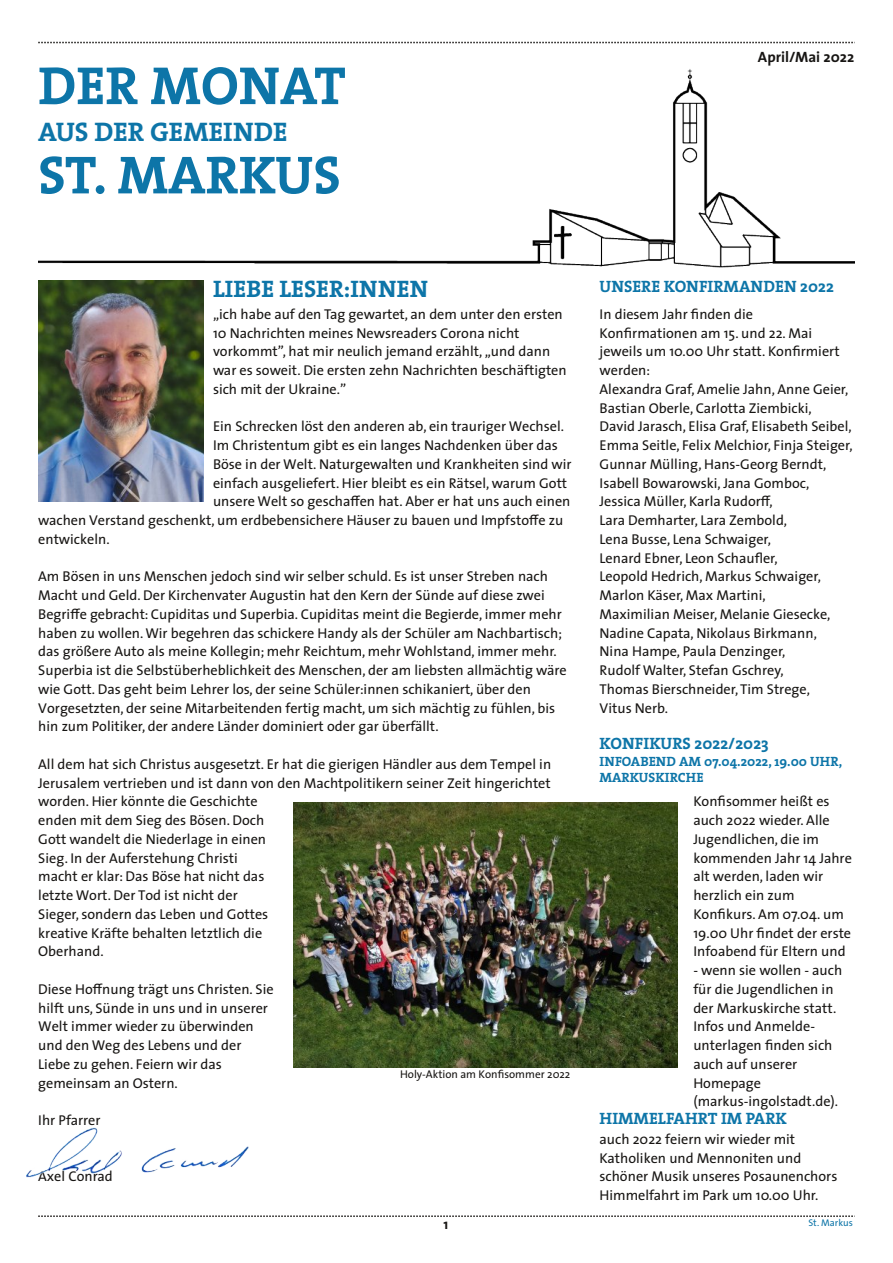
<style>
.page{position:relative;width:893px;height:1263px;background:#fff}
.page>*{position:absolute;margin:0;border:0;box-sizing:border-box;transform-origin:0 0}
.t1{font:700 54px/89.2px "The Serif";color:#0d75a8}
.t2{font:700 27px "The Serif";color:#0d75a8}
.t3{font:700 24px "The Serif";color:#0d75a8}
.t4{font:700 16.5px "The Serif";color:#0d75a8}
.t5{font:700 15px "The Sans";color:#171513}
.t6{font:14.25px/18.8px "The Sans";color:#171513}
.t7{font:700 14.25px "The Sans";color:#171513}
.t8{font:700 13.5px/16.5px "The Serif";letter-spacing:.005em;color:#0d75a8}
.t9{font:11.25px "The Sans";color:#171513}
.t10{font:9.75px "The Sans";color:#0d75a8}
</style>
<div class="page">
<svg style="left:38px;top:42px;width:817px;height:1px"></svg>
<img style="left:38px;top:69px;width:817px;height:199px">
<svg style="left:38px;top:1215px;width:817px;height:2px"></svg>
<img style="left:38px;top:281px;width:166px;height:221px">
<img style="left:27px;top:1127px;width:221px;height:51px">
<img style="left:293px;top:802px;width:385px;height:265px">
<h1 class="t1" style="left:38px;top:46px;width:309px">DER MONAT<br>ST. MARKUS</h1>
<h2 class="t2" style="left:38px;top:121px;width:251px">AUS DER GEMEINDE</h2>
<p class="t5" style="left:758px;top:51px;width:98px">April/Mai 2022</p>
<h3 class="t3" style="left:213px;top:279px;width:216px">LIEBE LESER:INNEN</h3>
<p class="t6" style="left:213px;top:306px;width:355px">„ich habe auf den Tag gewartet, an dem unter den ersten 10 Nachrichten meines Newsreaders Corona nicht vorkommt”, hat mir neulich jemand erzählt, „und dann war es soweit. Die ersten zehn Nachrichten beschäftigten sich mit der Ukraine.”</p>
<p class="t6" style="left:213px;top:418px;width:352px">Ein Schrecken löst den anderen ab, ein trauriger Wechsel.</p>
<p class="t6" style="left:213px;top:437px;width:346px">Im Christentum gibt es ein langes Nachdenken über das</p>
<p class="t6" style="left:213px;top:456px;width:360px">Böse in der Welt. Naturgewalten und Krankheiten sind wir</p>
<p class="t6" style="left:213px;top:475px;width:356px">einfach ausgeliefert. Hier bleibt es ein Rätsel, warum Gott</p>
<p class="t6" style="left:213px;top:493px;width:359px">unsere Welt so geschaffen hat. Aber er hat uns auch einen</p>
<p class="t6" style="left:38px;top:512px;width:527px">wachen Verstand geschenkt, um erdbebensichere Häuser zu bauen und Impfstoffe zu</p>
<p class="t6" style="left:38px;top:531px;width:73px">entwickeln.</p>
<p class="t6" style="left:38px;top:568px;width:530px">Am Bösen in uns Menschen jedoch sind wir selber schuld. Es ist unser Streben nach Macht und Geld. Der Kirchenvater Augustin hat den Kern der Sünde auf diese zwei Begriffe gebracht: Cupiditas und Superbia. Cupiditas meint die Begierde, immer mehr haben zu wollen.Wir begehren das schickere Handy als der Schüler am Nachbartisch; das größere Auto als meine Kollegin; mehr Reichtum, mehr Wohlstand, immer mehr.<br>Superbia ist die Selbstüberheblichkeit des Menschen, der am liebsten allmächtig wäre wie Gott. Das geht beim Lehrer los, der seine Schüler:innen schikaniert, über den Vorgesetzten, der seine Mitarbeitenden fertig macht, um sich mächtig zu fühlen, bis hin zum Politiker, der andere Länder dominiert oder gar überfällt.</p>
<p class="t6" style="left:38px;top:756px;width:514px">All dem hat sich Christus ausgesetzt. Er hat die gierigen Händler aus dem Tempel in Jerusalem vertrieben und ist dann von den Machtpolitikern seiner Zeit hingerichtet worden. Hier könnte die Geschichte<br>enden mit dem Sieg des Bösen. Doch<br>Gott wandelt die Niederlage in einen<br>Sieg. In der Auferstehung Christi<br>macht er klar: Das Böse hat nicht das<br>letzte Wort. Der Tod ist nicht der<br>Sieger, sondern das Leben und Gottes<br>kreative Kräfte behalten letztlich die<br>Oberhand.</p>
<p class="t6" style="left:38px;top:981px;width:237px">Diese Hoffnung trägt uns Christen. Sie hilft uns, Sünde in uns und in unserer<br>Welt immer wieder zu überwinden und den Weg des Lebens und der<br>Liebe zu gehen. Feiern wir das gemeinsam an Ostern.</p>
<p class="t6" style="left:38px;top:1112px;width:64px">Ihr Pfarrer</p>
<p class="t9" style="left:400px;top:1069px;width:172px">Holy-Aktion am Konfisommer 2022</p>
<p class="t6" style="left:38px;top:1168px;width:76px">Axel Conrad</p>
<p class="t7" style="left:443px;top:1218px;width:6px">1</p>
<p class="t4" style="left:600px;top:280px;width:236px">UNSERE KONFIRMANDEN 2022</p>
<p class="t6" style="left:600px;top:306px;width:254px">In diesem Jahr finden die<br>Konfirmationen am 15. und 22. Mai jeweils um 10.00 Uhr statt. Konfirmiert werden:<br>Alexandra Graf, Amelie Jahn, Anne Geier,<br>Bastian Oberle, Carlotta Ziembicki,<br>David Jarasch, Elisa Graf, Elisabeth Seibel,<br>Emma Seitle, Felix Melchior, Finja Steiger,<br>Gunnar Mülling, Hans-Georg Berndt,<br>Isabell Bowarowski, Jana Gomboc,<br>Jessica Müller, Karla Rudorff,<br>Lara Demharter, Lara Zembold,<br>Lena Busse, Lena Schwaiger,<br>Lenard Ebner, Leon Schaufler,<br>Leopold Hedrich, Markus Schwaiger,<br>Marlon Käser, Max Martini,<br>Maximilian Meiser, Melanie Giesecke,<br>Nadine Capata, Nikolaus Birkmann,<br>Nina Hampe, Paula Denzinger,<br>Rudolf Walter, Stefan Gschrey,<br>Thomas Bierschneider, Tim Strege,<br>Vitus Nerb.</p>
<p class="t4" style="left:600px;top:737px;width:171px">KONFIKURS 2022/2023</p>
<p class="t8" style="left:600px;top:754px;width:244px">INFOABEND AM 07.04.2022, 19.00 UHR,<br>MARKUSKIRCHE</p>
<p class="t6" style="left:693px;top:793px;width:160px">Konfisommer heißt es auch 2022 wieder. Alle<br>Jugendlichen, die im kommenden Jahr 14 Jahre alt werden, laden wir herzlich ein zum<br>Konfikurs. Am 07.04. um<br>19.00 Uhr findet der erste<br>Infoabend für Eltern und</p>
<p class="t6" style="left:693px;top:962px;width:150px">- wenn sie wollen - auch für die Jugendlichen in der Markuskirche statt.<br>Infos und Anmelde&shy;unterlagen finden sich auch auf unserer<br>Homepage (markus-ingolstadt.de).</p>
<p class="t4" style="left:600px;top:1112px;width:189px">HIMMELFAHRT IM PARK</p>
<p class="t6" style="left:600px;top:1131px;width:239px">auch 2022 feiern wir wieder mit Katholiken und Mennoniten und schöner Musik unseres Posaunenchors Himmelfahrt im Park um 10.00 Uhr.</p>
<p class="t10" style="left:808px;top:1219px;width:46px">St. Markus</p>
</div>
